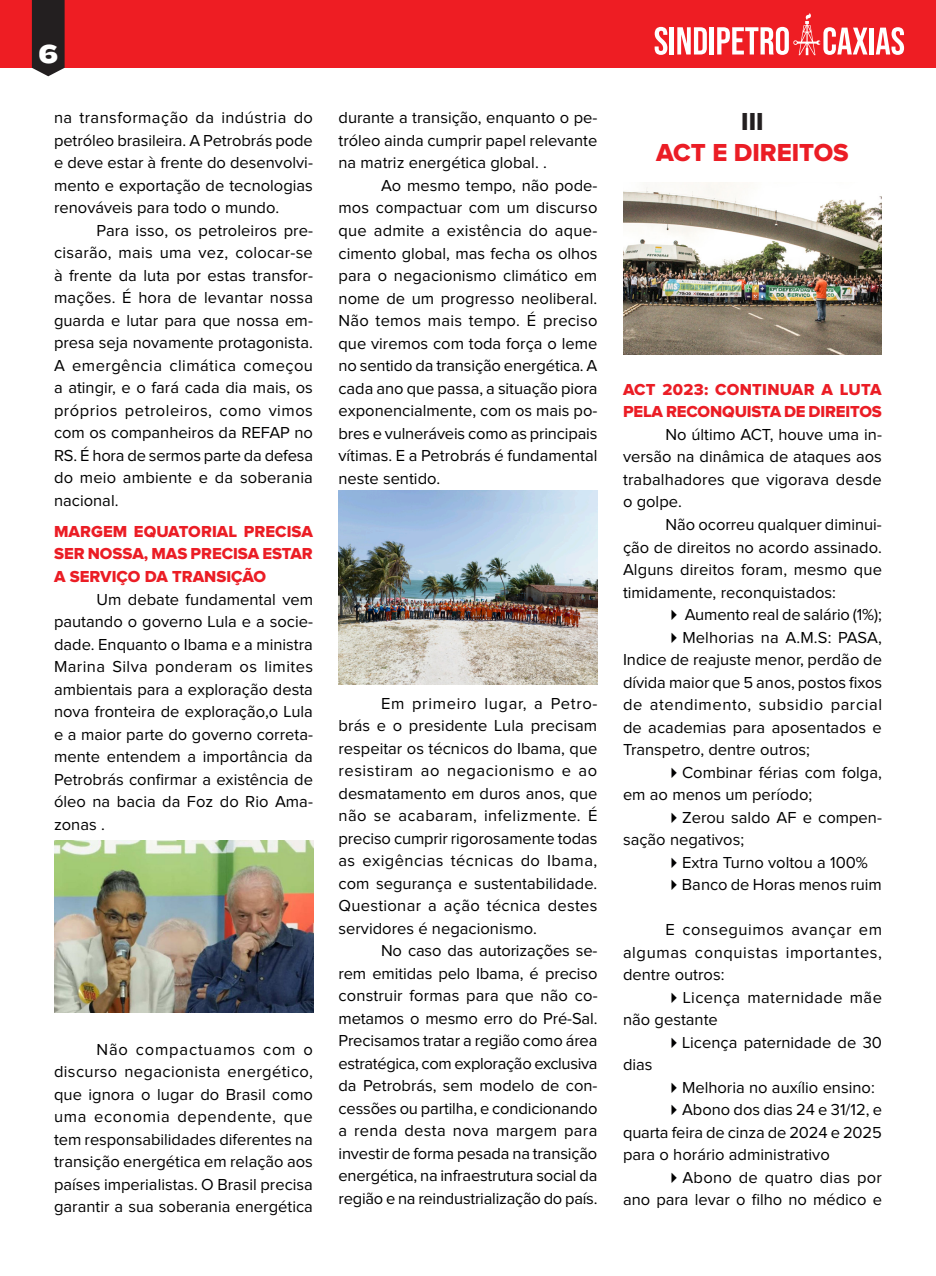
<style>
.page{position:relative;width:936px;height:1276px;background:#fff}
.page>*{position:absolute;margin:0;border:0;box-sizing:border-box;transform-origin:0 0}
.t1{font:27px "Knockout HTF73 Full Heviweight";color:#fff}
.t2{font:25.5px "Proxima Nova Extrabld";color:#eb1d25}
.t3{font:25.5px "Proxima Nova Extrabld";color:#231f20}
.t4{font:16.5px/22.5px "Proxima Nova";color:#000001;text-align:justify}
.t5{font:16.5px/22.5px "Proxima Nova Extrabld";color:#eb1d25;text-align:justify}
.t6{font:16.5px/22.5px "Proxima Nova";letter-spacing:.02em;color:#000001}
</style>
<div class="page">
<div style="left:0;top:0;width:935px;height:68px;background:#ee1d23"></div>
<svg style="left:32px;top:0;width:33px;height:76px;background:#302a2b"></svg>
<svg style="left:654px;top:27px;width:13px;height:28px"></svg>
<div style="left:669px;top:27px;width:5px;height:27px;background:#fff"></div>
<svg style="left:677px;top:27px;width:29px;height:27px"></svg>
<div style="left:709px;top:27px;width:5px;height:27px;background:#fff"></div>
<hr style="left:869px;top:28px;width:4px;height:26px;background:#fff">
<svg style="left:875px;top:27px;width:29px;height:28px"></svg>
<svg style="left:717px;top:13px;width:150px;height:42px"></svg>
<img style="left:338px;top:490px;width:259px;height:194px">
<img style="left:54px;top:840px;width:259px;height:172px">
<img style="left:623px;top:182px;width:258px;height:173px">
<h1 class="t1" style="left:38px;top:39px;width:22px">6</h1>
<p class="t4" style="left:54px;top:107px;width:260px">na transformação da indústria do petróleo brasileira. A Petrobrás pode e deve estar à frente do desenvolvi&shy;mento e exportação de tecnologias renováveis para todo o mundo.</p>
<p class="t4" style="left:54px;top:220px;width:260px;text-indent:43px">Para isso, os petroleiros pre&shy;cisarão, mais uma vez, colocar-se à frente da luta por estas transfor&shy;mações. É hora de levantar nossa guarda e lutar para que nossa em&shy;presa seja novamente protagonista.<br>A emergência climática começou a atingir, e o fará cada dia mais, os próprios petroleiros, como vimos com os companheiros da REFAP no RS. É hora de sermos parte da defesa do meio ambiente e da soberania nacional.</p>
<p class="t5" style="left:54px;top:520px;width:260px">MARGEM EQUATORIAL PRECISA SER NOSSA, MAS PRECISA ESTAR A SERVIÇO DA TRANSIÇÃO</p>
<p class="t4" style="left:54px;top:588px;width:260px;text-indent:43px">Um debate fundamental vem pautando o governo Lula e a socie&shy;dade. Enquanto o Ibama e a ministra Marina Silva ponderam os limites ambientais para a exploração desta nova fronteira de exploração,o Lula e a maior parte do governo correta&shy;mente entendem a importância da Petrobrás confirmar a existência de óleo na bacia da Foz do Rio Ama&shy;zonas .</p>
<p class="t4" style="left:54px;top:1038px;width:260px;text-indent:43px">Não compactuamos com o discurso negacionista energético, que ignora o lugar do Brasil como uma economia dependente, que tem responsabilidades diferentes na transição energética em relação aos países imperialistas. O Brasil precisa garantir a sua soberania energética</p>
<p class="t4" style="left:338px;top:107px;width:260px">durante a transição, enquanto o pe&shy;tróleo ainda cumprir papel relevante na matriz energética global. .</p>
<p class="t4" style="left:338px;top:175px;width:260px;text-indent:43px">Ao mesmo tempo, não pode&shy;mos compactuar com um discurso que admite a existência do aque&shy;cimento global, mas fecha os olhos para o negacionismo climático em nome de um progresso neoliberal.<br>Não temos mais tempo. É preciso que viremos com toda força o leme no sentido da transição energética. A cada ano que passa, a situação piora exponencialmente, com os mais po&shy;bres e vulneráveis como as principais vítimas. E a Petrobrás é fundamental neste sentido.</p>
<p class="t4" style="left:338px;top:692px;width:260px;text-indent:43px">Em primeiro lugar, a Petro&shy;brás e o presidente Lula precisam respeitar os técnicos do Ibama, que resistiram ao negacionismo e ao desmatamento em duros anos, que não se acabaram, infelizmente. É preciso cumprir rigorosamente todas as exigências técnicas do Ibama, com segurança e sustentabilidade.<br>Questionar a ação técnica destes servidores é negacionismo.</p>
<p class="t4" style="left:338px;top:940px;width:260px;text-indent:43px">No caso das autorizações se&shy;rem emitidas pelo Ibama, é preciso construir formas para que não co&shy;metamos o mesmo erro do Pré-Sal.<br>Precisamos tratar a região como área estratégica, com exploração exclusiva da Petrobrás, sem modelo de con&shy;cessões ou partilha, e condicionando a renda desta nova margem para investir de forma pesada na transição energética, na infraestrutura social da região e na reindustrialização do país.</p>
<h2 class="t3" style="left:741px;top:107px;width:24px">III</h2>
<h2 class="t2" style="left:656px;top:138px;width:194px">ACT E DIREITOS</h2>
<p class="t5" style="left:623px;top:378px;width:260px">ACT 2023: CONTINUAR A LUTA<br>PELA RECONQUISTA DE DIREITOS</p>
<p class="t4" style="left:623px;top:424px;width:260px;text-indent:43px">No último ACT, houve uma in&shy;versão na dinâmica de ataques aos trabalhadores que vigorava desde o golpe.</p>
<p class="t4" style="left:623px;top:514px;width:260px;text-indent:43px">Não ocorreu qualquer diminui&shy;ção de direitos no acordo assinado.<br>Alguns direitos foram, mesmo que timidamente, reconquistados:</p>
<p class="t4" style="left:665px;top:604px;width:218px">✔ Aumento real de salário (1%);</p>
<p class="t4" style="left:623px;top:626px;width:260px;text-indent:43px">✔Melhorias na A.M.S: PASA, Indice de reajuste menor, perdão de dívida maior que 5 anos, postos fixos de atendimento, subsidio parcial de academias para aposentados e Transpetro, dentre outros;</p>
<p class="t4" style="left:623px;top:761px;width:260px;text-indent:43px">✔Combinar férias com folga, em ao menos um período;</p>
<p class="t4" style="left:623px;top:806px;width:260px;text-indent:43px">✔Zerou saldo AF e compen&shy;sação negativos;</p>
<p class="t4" style="left:665px;top:851px;width:204px">✔Extra Turno voltou a 100%</p>
<p class="t4" style="left:665px;top:874px;width:218px">✔Banco de Horas menos ruim</p>
<p class="t4" style="left:623px;top:919px;width:260px;text-indent:43px">E conseguimos avançar em algumas conquistas importantes, dentre outros:</p>
<p class="t6" style="left:623px;top:986px;width:260px;text-indent:43px">✔Licença maternidade mãe não gestante</p>
<p class="t4" style="left:665px;top:1031px;width:218px">✔Licença paternidade de 30</p>
<p class="t4" style="left:623px;top:1054px;width:31px">dias</p>
<p class="t4" style="left:665px;top:1076px;width:211px">✔Melhoria no auxílio ensino:</p>
<p class="t4" style="left:623px;top:1099px;width:260px;text-indent:43px">✔Abono dos dias 24 e 31/12, e quarta feira de cinza de 2024 e 2025 para o horário administrativo</p>
<p class="t4" style="left:623px;top:1166px;width:260px;text-align:right">✔Abono de quatro dias por<br>ano para levar o filho no médico e</p>
</div>
